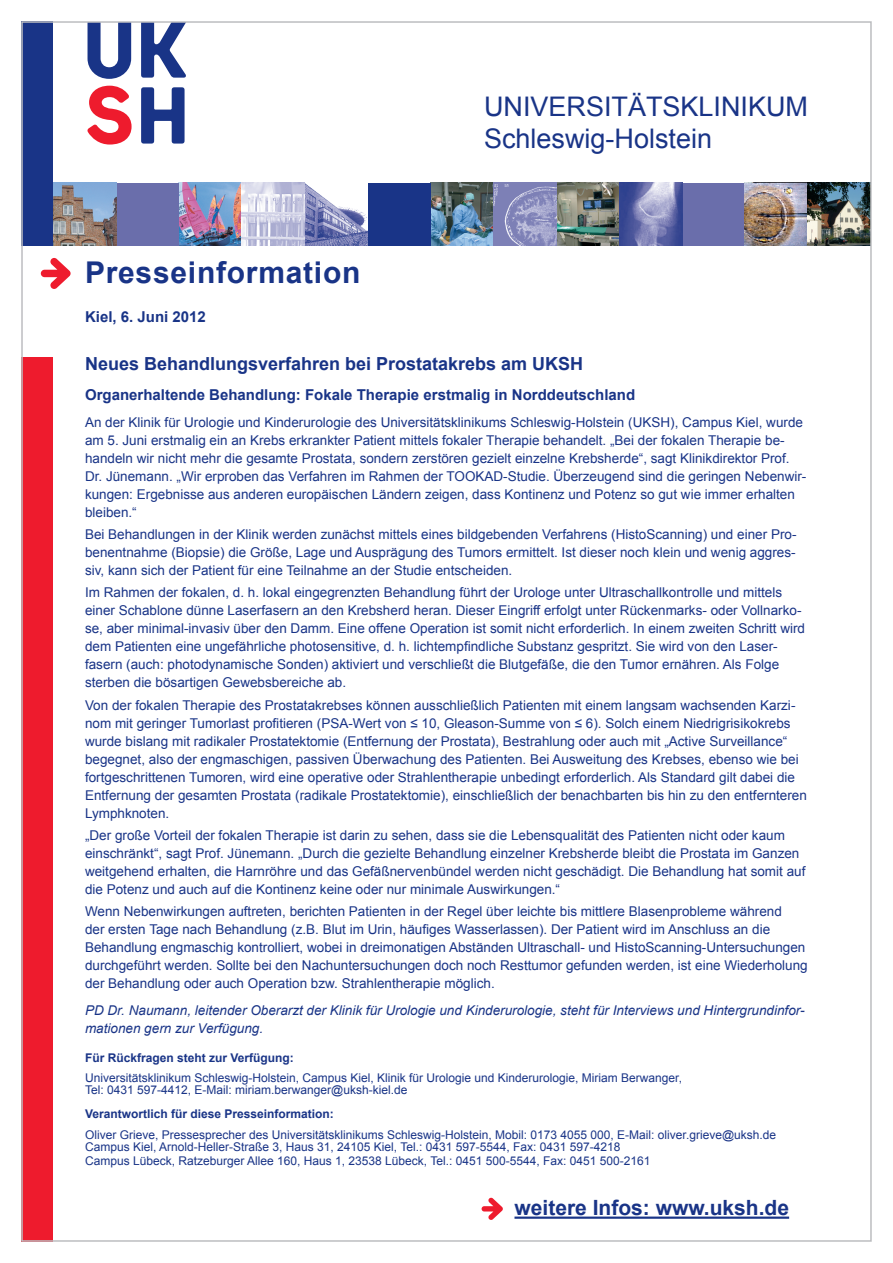
<style>
.page{position:relative;width:893px;height:1263px;background:#fff}
.page>*{position:absolute;margin:0;border:0;box-sizing:border-box;transform-origin:0 0}
.t1{font:700 30px "Arial";letter-spacing:.025em;color:#193487}
.t2{font:27px "Arial";color:#193487}
.t3{font:700 21px "Arial";color:#193487}
.Fließtext{font:700 18px "Arial";color:#193487}
.Fließtext-2{font:700 15px "Arial";color:#193487}
.Fließtext-3{font:13.5px/18px "Arial";color:#193487}
.Fließtext-4{font:italic 13.5px/18px "Arial";color:#193487}
.Fließtext-5{font:12px "Arial";color:#193487}
.Fließtext-6{font:700 12px "Arial";color:#193487}
</style>
<div class="page">
<div style="left:21px;top:357px;width:32px;height:885px;background:linear-gradient(to right,#ee1b2d,#ee1b2d)"></div>
<img style="left:556px;top:183px;width:63px;height:63px">
<img style="left:430px;top:183px;width:63px;height:63px">
<img style="left:305px;top:183px;width:63px;height:63px">
<img style="left:179px;top:183px;width:63px;height:63px">
<svg style="left:242px;top:183px;width:63px;height:63px;background:#cecfe4"></svg>
<div style="left:116px;top:183px;width:63px;height:63px;background:#6a6eab"></div>
<div style="left:368px;top:183px;width:62px;height:63px;background:#193487"></div>
<img style="left:53px;top:183px;width:63px;height:63px">
<svg style="left:493px;top:183px;width:63px;height:63px;background:#8e91c0"></svg>
<div style="left:682px;top:183px;width:63px;height:63px;background:#6a6eab"></div>
<svg style="left:619px;top:183px;width:63px;height:63px;background:#737bb1"></svg>
<img style="left:745px;top:183px;width:63px;height:63px">
<img style="left:808px;top:183px;width:61px;height:63px">
<div style="left:21px;top:21px;width:32px;height:224px;background:#193487"></div>
<svg style="left:88px;top:24px;width:43px;height:55px"></svg>
<svg style="left:141px;top:24px;width:45px;height:54px"></svg>
<svg style="left:87px;top:86px;width:45px;height:59px"></svg>
<svg style="left:141px;top:87px;width:44px;height:57px"></svg>
<svg style="left:41px;top:258px;width:30px;height:31px"></svg>
<hr style="left:514px;top:1216px;width:275px;height:3px;background:#193487">
<svg style="left:482px;top:1197px;width:21px;height:23px"></svg>
<p class="t1" style="left:85px;top:253px;width:277px">Presseinformation</p>
<p class="Fließtext-2" style="left:85px;top:307px;width:122px">Kiel, 6. Juni 2012</p>
<p class="t2" style="left:484px;top:89px;width:326px">UNIVERSITÄTSKLINIKUM</p>
<p class="t2" style="left:484px;top:121px;width:230px">Schleswig-Holstein</p>
<p class="Fließtext" style="left:85px;top:352px;width:500px">Neues Behandlungsverfahren bei Prostatakrebs am UKSH</p>
<p class="Fließtext-2" style="left:85px;top:385px;width:552px">Organerhaltende Behandlung: Fokale Therapie erstmalig in Norddeutschland</p>
<p class="Fließtext-3" style="left:85px;top:413px;width:723px">An der Klinik für Urologie und Kinderurologie des Universitätsklinikums Schleswig-Holstein (UKSH), Campus Kiel, wurde am 5. Juni erstmalig ein an Krebs erkrankter Patient mittels fokaler Therapie behandelt. „Bei der fokalen Therapie be&shy;handeln wir nicht mehr die gesamte Prostata, sondern zerstören gezielt einzelne Krebsherde“, sagt Klinikdirektor Prof.<br>Dr. Jünemann. „Wir erproben das Verfahren im Rahmen der TOOKAD-Studie. Überzeugend sind die geringen Nebenwir&shy;kungen: Ergebnisse aus anderen europäischen Ländern zeigen, dass Kontinenz und Potenz so gut wie immer erhalten bleiben.“</p>
<p class="Fließtext-3" style="left:85px;top:526px;width:713px;text-align:justify">Bei Behandlungen in der Klinik werden zunächst mittels eines bildgebenden Verfahrens (HistoScanning) und einer Pro&shy;benentnahme (Biopsie) die Größe, Lage und Ausprägung des Tumors ermittelt. Ist dieser noch klein und wenig aggres&shy;siv, kann sich der Patient für eine Teilnahme an der Studie entscheiden.</p>
<p class="Fließtext-3" style="left:85px;top:584px;width:722px">Im Rahmen der fokalen, d. h. lokal eingegrenzten Behandlung führt der Urologe unter Ultraschallkontrolle und mittels einer Schablone dünne Laserfasern an den Krebsherd heran. Dieser Eingriff erfolgt unter Rückenmarks- oder Vollnarko&shy;se, aber minimal-invasiv über den Damm. Eine offene Operation ist somit nicht erforderlich. In einem zweiten Schritt wird dem Patienten eine ungefährliche photosensitive, d. h. lichtempfindliche Substanz gespritzt. Sie wird von den Laser&shy;fasern (auch: photodynamische Sonden) aktiviert und verschließt die Blutgefäße, die den Tumor ernähren. Als Folge sterben die bösartigen Gewebsbereiche ab.</p>
<p class="Fließtext-3" style="left:85px;top:696px;width:723px">Von der fokalen Therapie des Prostatakrebses können ausschließlich Patienten mit einem langsam wachsenden Karzi&shy;nom mit geringer Tumorlast profitieren (PSA-Wert von ≤ 10, Gleason-Summe von ≤ 6). Solch einem Niedrigrisikokrebs wurde bislang mit radikaler Prostatektomie (Entfernung der Prostata), Bestrahlung oder auch mit „Active Surveillance“ begegnet, also der engmaschigen, passiven Überwachung des Patienten. Bei Ausweitung des Krebses, ebenso wie bei fortgeschrittenen Tumoren, wird eine operative oder Strahlentherapie unbedingt erforderlich. Als Standard gilt dabei die Entfernung der gesamten Prostata (radikale Prostatektomie), einschließlich der benachbarten bis hin zu den entfernteren Lymphknoten.</p>
<p class="Fließtext-3" style="left:85px;top:826px;width:722px">„Der große Vorteil der fokalen Therapie ist darin zu sehen, dass sie die Lebensqualität des Patienten nicht oder kaum einschränkt“, sagt Prof. Jünemann. „Durch die gezielte Behandlung einzelner Krebsherde bleibt die Prostata im Ganzen weitgehend erhalten, die Harnröhre und das Gefäßnervenbündel werden nicht geschädigt. Die Behandlung hat somit auf die Potenz und auch auf die Kontinenz keine oder nur minimale Auswirkungen.“</p>
<p class="Fließtext-3" style="left:85px;top:903px;width:724px">Wenn Nebenwirkungen auftreten, berichten Patienten in der Regel über leichte bis mittlere Blasenprobleme während<br>der ersten Tage nach Behandlung (z.B. Blut im Urin, häufiges Wasserlassen). Der Patient wird im Anschluss an die Behandlung engmaschig kontrolliert, wobei in dreimonatigen Abständen Ultraschall- und HistoScanning-Untersuchungen durchgeführt werden. Sollte bei den Nachuntersuchungen doch noch Resttumor gefunden werden, ist eine Wiederholung der Behandlung oder auch Operation bzw. Strahlentherapie möglich.</p>
<p class="Fließtext-4" style="left:85px;top:1001px;width:721px">PD Dr. Naumann, leitender Oberarzt der Klinik für Urologie und Kinderurologie, steht für Interviews und Hintergrundinfor&shy;mationen gern zur Verfügung.</p>
<p class="Fließtext-6" style="left:85px;top:1050px;width:210px">Für Rückfragen steht zur Verfügung:</p>
<p class="Fließtext-5" style="left:85px;top:1070px;width:598px">Universitätsklinikum Schleswig-Holstein, Campus Kiel, Klinik für Urologie und Kinderurologie, Miriam Berwanger,</p>
<p class="Fließtext-5" style="left:85px;top:1082px;width:324px">Tel: 0431 597-4412, E-Mail: miriam.berwanger@uksh-kiel.de</p>
<p class="Fließtext-6" style="left:85px;top:1106px;width:250px">Verantwortlich für diese Presseinformation:</p>
<p class="Fließtext-5" style="left:85px;top:1127px;width:693px">Oliver Grieve, Pressesprecher des Universitätsklinikums Schleswig-Holstein, Mobil: 0173 4055 000, E-Mail: oliver.grieve@uksh.de</p>
<p class="Fließtext-5" style="left:85px;top:1139px;width:537px">Campus Kiel, Arnold-Heller-Straße 3, Haus 31, 24105 Kiel, Tel.: 0431 597-5544, Fax: 0431 597-4218</p>
<p class="Fließtext-5" style="left:85px;top:1153px;width:567px">Campus Lübeck, Ratzeburger Allee 160, Haus 1, 23538 Lübeck, Tel.: 0451 500-5544, Fax: 0451 500-2161</p>
<p class="t3" style="left:514px;top:1194px;width:276px">weitere Infos: www.uksh.de</p>
</div>
